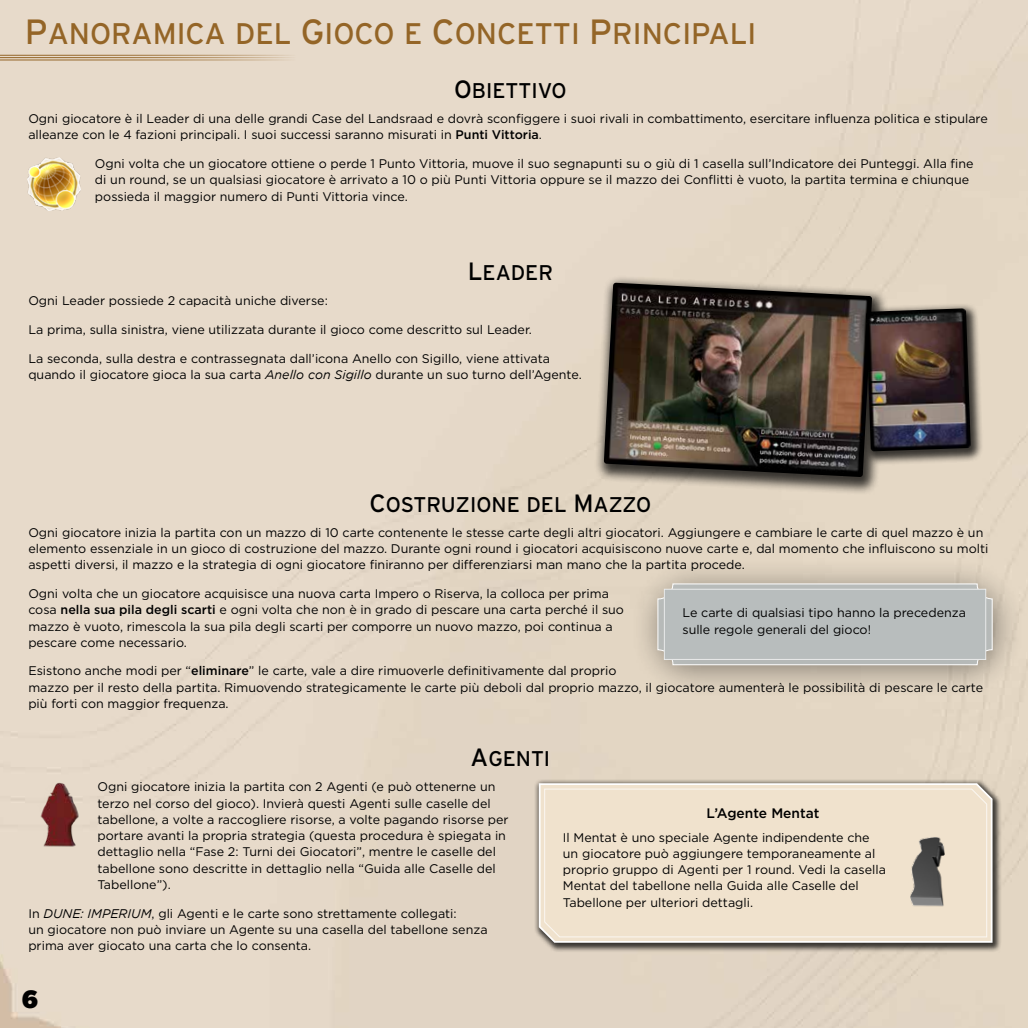
<style>
.page{position:relative;width:1028px;height:1028px;background:#fff}
.page>*{position:absolute;margin:0;border:0;box-sizing:border-box;transform-origin:0 0}
.t1{font:29.75px "Interstate Regular SC850";color:#946527}
.t2{font:900 25px "Gotham";color:#000}
.t3{font:21.25px "Interstate Regular SC850";color:#000}
.t4{font:500 13.75px "Gotham";color:#000}
.t5{font:12.5px/16.2px "Gotham";color:#000}
.s1{font-size:35px}
.s2{font-size:25px}
.s3{font-weight:500}
.s4{font-style:italic}
</style>
<div class="page">
<hr style="left:0;top:60px;width:295px;height:1px;background:#946527">
<hr style="left:0;top:55px;width:295px;height:1px;background:#946527">
<hr style="left:0;top:57px;width:295px;height:1px;background:#946527">
<div style="left:533px;top:779px;width:469px;height:173px;background:#000;opacity:.75"></div>
<svg style="left:538px;top:782px;width:455px;height:161px"></svg>
<div style="left:543px;top:788px;width:444px;height:150px;background:#f0e2cd"></div>
<img style="left:888px;top:828px;width:79px;height:87px">
<img style="left:28px;top:774px;width:63px;height:86px">
<div style="left:594px;top:275px;width:294px;height:220px;background:#000;opacity:.75"></div>
<img style="left:604px;top:283px;width:268px;height:194px">
<div style="left:858px;top:302px;width:125px;height:163px;background:#000;opacity:.75"></div>
<img style="left:866px;top:308px;width:104px;height:143px">
<div style="left:630px;top:558px;width:394px;height:141px;background:#000;opacity:.47"></div>
<div style="left:658px;top:584px;width:334px;height:80px;background:#b8bdbd;border-radius:15px"></div>
<div style="left:657px;top:583px;width:335px;height:82px;border:1px solid #fff;border-radius:15px"></div>
<div style="left:664px;top:589px;width:322px;height:71px;border:1px solid #fff"></div>
<img style="left:28px;top:158px;width:52px;height:52px">
<h1 class="t1" style="left:25px;top:17px;width:733px"><span class="s1">P</span>ANORAMICA DEL <span class="s1">G</span>IOCO E <span class="s1">C</span>ONCETTI <span class="s1">P</span>RINCIPALI</h1>
<h3 class="t3" style="left:454px;top:79px;width:114px"><span class="s2">O</span>BIETTIVO</h3>
<p class="t5" style="left:28px;top:110px;width:961px">Ogni giocatore è il Leader di una delle grandi Case del Landsraad e dovrà sconfiggere i suoi rivali in combattimento, esercitare influenza politica e stipulare alleanze con le 4 fazioni principali. I suoi successi saranno misurati in <span class="s3">Punti Vittoria</span>.</p>
<p class="t5" style="left:95px;top:155px;width:880px">Ogni volta che un giocatore ottiene o perde 1 Punto Vittoria, muove il suo segnapunti su o giù di 1 casella sull’Indicatore dei Punteggi. Alla fine di un round, se un qualsiasi giocatore è arrivato a 10 o più Punti Vittoria oppure se il mazzo dei Conflitti è vuoto, la partita termina e chiunque possieda il maggior numero di Punti Vittoria vince.</p>
<h3 class="t3" style="left:468px;top:261px;width:87px"><span class="s2">L</span>EADER</h3>
<p class="t5" style="left:28px;top:292px;width:301px">Ogni Leader possiede 2 capacità uniche diverse:</p>
<p class="t5" style="left:28px;top:321px;width:505px">La prima, sulla sinistra, viene utilizzata durante il gioco come descritto sul Leader.</p>
<p class="t5" style="left:28px;top:350px;width:555px">La seconda, sulla destra e contrassegnata dall’icona Anello con Sigillo, viene attivata quando il giocatore gioca la sua carta <span class="s4">Anello con Sigillo</span> durante un suo turno dell’Agente.</p>
<h3 class="t3" style="left:369px;top:492px;width:283px"><span class="s2">C</span>OSTRUZIONE DEL <span class="s2">M</span>AZZO</h3>
<p class="t5" style="left:28px;top:524px;width:961px">Ogni giocatore inizia la partita con un mazzo di 10 carte contenente le stesse carte degli altri giocatori. Aggiungere e cambiare le carte di quel mazzo è un elemento essenziale in un gioco di costruzione del mazzo. Durante ogni round i giocatori acquisiscono nuove carte e, dal momento che influiscono su molti aspetti diversi, il mazzo e la strategia di ogni giocatore finiranno per differenziarsi man mano che la partita procede.</p>
<p class="t5" style="left:28px;top:585px;width:597px">Ogni volta che un giocatore acquisisce una nuova carta Impero o Riserva, la colloca per prima cosa <span class="s3">nella sua pila degli scarti</span> e ogni volta che non è in grado di pescare una carta perché il suo mazzo è vuoto, rimescola la sua pila degli scarti per comporre un nuovo mazzo, poi continua a pescare come necessario.</p>
<p class="t5" style="left:28px;top:662px;width:956px">Esistono anche modi per “<span class="s3">eliminare</span>” le carte, vale a dire rimuoverle definitivamente dal proprio<br>mazzo per il resto della partita. Rimuovendo strategicamente le carte più deboli dal proprio mazzo, il giocatore aumenterà le possibilità di pescare le carte più forti con maggior frequenza.</p>
<h3 class="t3" style="left:470px;top:747px;width:81px"><span class="s2">A</span>GENTI</h3>
<p class="t5" style="left:97px;top:778px;width:413px">Ogni giocatore inizia la partita con 2 Agenti (e può ottenerne un terzo nel corso del gioco). Invierà questi Agenti sulle caselle del tabellone, a volte a raccogliere risorse, a volte pagando risorse per portare avanti la propria strategia (questa procedura è spiegata in dettaglio nella “Fase 2: Turni dei Giocatori”, mentre le caselle del tabellone sono descritte in dettaglio nella “Guida alle Caselle del Tabellone”).</p>
<p class="t5" style="left:28px;top:904px;width:461px">In <span class="s4">DUNE: IMPERIUM</span>, gli Agenti e le carte sono strettamente collegati:<br>un giocatore non può inviare un Agente su una casella del tabellone senza prima aver giocato una carta che lo consenta.</p>
<p class="t5" style="left:682px;top:604px;width:285px">Le carte di qualsiasi tipo hanno la precedenza sulle regole generali del gioco!</p>
<p class="t4" style="left:706px;top:804px;width:114px">L’Agente Mentat</p>
<p class="t5" style="left:563px;top:829px;width:324px">Il Mentat è uno speciale Agente indipendente che un giocatore può aggiungere temporaneamente al proprio gruppo di Agenti per 1 round. Vedi la casella Mentat del tabellone nella Guida alle Caselle del Tabellone per ulteriori dettagli.</p>
<h2 class="t2" style="left:22px;top:980px;width:18px">6</h2>
</div>
